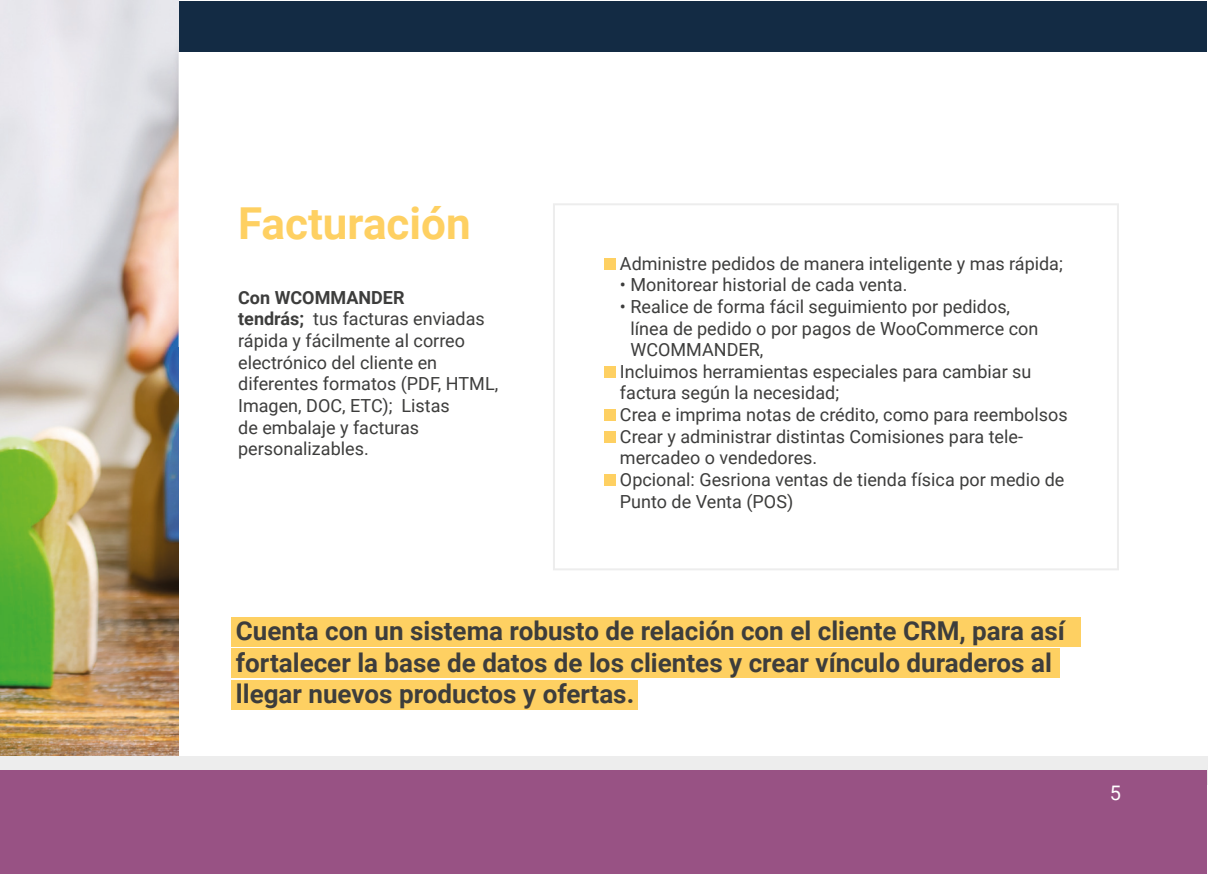
<style>
.page{position:relative;width:1208px;height:874px;background:#fff}
.page>*{position:absolute;margin:0;border:0;box-sizing:border-box;transform-origin:0 0}
.t1{font:700 44px "Roboto";color:#fed062}
.t2{font:700 26px/31.2px "Roboto";color:#3d3d3c}
.t3{font:20px "Roboto";color:#fff}
.t4{font:18px/21.6px "Roboto";color:#3d3d3c}
.s1{font-weight:700}
</style>
<div class="page">
<div style="left:0;top:1px;width:1207px;height:50px;background:#132b44"></div>
<div style="left:231px;top:616px;width:849px;height:30px;background:#fed062"></div>
<div style="left:231px;top:648px;width:828px;height:29px;background:#fed062"></div>
<div style="left:231px;top:679px;width:407px;height:30px;background:#fed062"></div>
<svg style="left:553px;top:203px;width:566px;height:367px"></svg>
<img style="left:0;top:0;width:179px;height:755px">
<div style="left:0;top:1px;width:179px;height:50px;background:#e6e6eb"></div>
<div style="left:604px;top:258px;width:11px;height:11px;background:#fed062"></div>
<div style="left:604px;top:366px;width:11px;height:11px;background:#fed062"></div>
<div style="left:604px;top:409px;width:11px;height:12px;background:#fed062"></div>
<div style="left:604px;top:431px;width:11px;height:11px;background:#fed062"></div>
<div style="left:604px;top:474px;width:11px;height:11px;background:#fed062"></div>
<div style="left:0;top:755px;width:1208px;height:28px;background:#ededed"></div>
<div style="left:0;top:769px;width:1207px;height:104px;background:#985284"></div>
<h1 class="t1" style="left:238px;top:192px;width:234px">Facturación</h1>
<p class="t4" style="left:238px;top:286px;width:261px"><span class="s1">Con WCOMMANDER<br>tendrás;</span> tus facturas enviadas rápida y fácilmente al correo electrónico del cliente en diferentes formatos (PDF, HTML,<br>Imagen, DOC, ETC); Listas<br>de embalaje y facturas personalizables.</p>
<p class="t4" style="left:620px;top:252px;width:444px">Administre pedidos de manera inteligente y mas rápida;</p>
<p class="t4" style="left:620px;top:273px;width:289px">• Monitorear historial de cada venta.</p>
<p class="t4" style="left:620px;top:295px;width:392px">• Realice de forma fácil seguimiento por pedidos,</p>
<p class="t4" style="left:630px;top:316px;width:409px">línea de pedido o por pagos de WooCommerce con</p>
<p class="t4" style="left:630px;top:338px;width:134px">WCOMMANDER,</p>
<p class="t4" style="left:620px;top:360px;width:413px">Incluimos herramientas especiales para cambiar su</p>
<p class="t4" style="left:620px;top:381px;width:221px">factura según la necesidad;</p>
<p class="t4" style="left:620px;top:403px;width:449px">Crea e imprima notas de crédito, como para reembolsos</p>
<p class="t4" style="left:620px;top:424px;width:404px">Crear y administrar distintas Comisiones para tele-</p>
<p class="t4" style="left:620px;top:446px;width:199px">mercadeo o vendedores.</p>
<p class="t4" style="left:620px;top:468px;width:446px">Opcional: Gesriona ventas de tienda física por medio de</p>
<p class="t4" style="left:620px;top:489px;width:175px">Punto de Venta (POS)</p>
<h2 class="t2" style="left:236px;top:614px;width:830px">Cuenta con un sistema robusto de relación con el cliente CRM, para así fortalecer la base de datos de los clientes y crear vínculo duraderos al llegar nuevos productos y ofertas.</h2>
<p class="t3" style="left:1109px;top:778px;width:13px">5</p>
</div>
